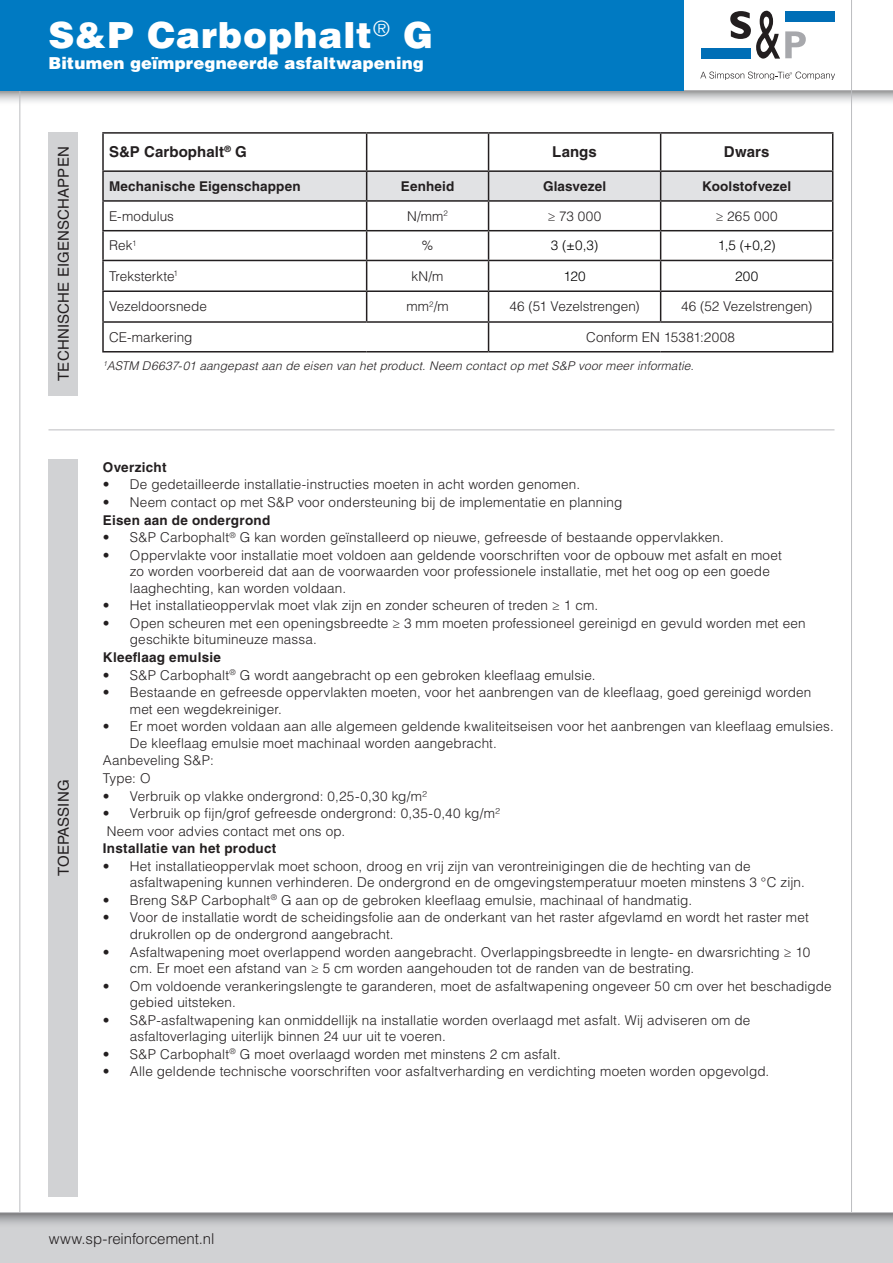
<style>
.page{position:relative;width:893px;height:1263px;background:#fff}
.page>*{position:absolute;margin:0;border:0;box-sizing:border-box;transform-origin:0 0}
.PRODUCT_NAME_sub_pages{font:900 36px "Helvetica LT Std";letter-spacing:.025em;color:#fff}
.PRODUCT_NAME_sub_pages-2{font:900 16.5px "Helvetica LT Std";letter-spacing:.01em;color:#fff}
.t1{font:15px "Helvetica LT Std";letter-spacing:.01em;color:#231f20}
.BULLETS_no_grep{font:700 15px "Helvetica LT Std";letter-spacing:.005em;color:#231f20}
.t2{font:300 15px "Helvetica LT Std";letter-spacing:-.005em;color:#231f20}
.subsection{font:300 13.5px/16.5px "Helvetica LT Std";letter-spacing:.01em;color:#231f20}
.BULLETS_no_grep-2{font:300 13.5px "Helvetica LT Std";color:#231f20}
.section{font:700 13.5px "Helvetica LT Std";letter-spacing:.02em;color:#231f20}
.BULLETS_no_grep-3{font:700 13.5px "Helvetica LT Std";letter-spacing:.01em;color:#231f20}
.BULLETS_no_grep-4{font:300 13.5px "Helvetica LT Std";letter-spacing:.02em;color:#000}
.subsection-2{font:italic 300 12px "Helvetica LT Std";letter-spacing:.015em;color:#231f20}
</style>
<div class="page">
<svg style="left:0;top:91px;width:893px;height:15px"></svg>
<hr style="left:0;top:90px;width:893px;height:1px;background:#bcbdc0">
<hr style="left:19px;top:0;width:1px;height:1263px;background:#bcbdc0">
<hr style="left:851px;top:0;width:1px;height:1263px;background:#bcbdc0">
<div style="left:701px;top:48px;width:50px;height:10px;background:#006eb6"></div>
<div style="left:785px;top:11px;width:49px;height:10px;background:#006eb6"></div>
<svg style="left:730px;top:11px;width:76px;height:48px"></svg>
<svg style="left:700px;top:72px;width:134px;height:8px"></svg>
<div style="left:0;top:1212px;width:893px;height:51px;background:#d1d2d4"></div>
<svg style="left:0;top:1213px;width:893px;height:11px"></svg>
<hr style="left:0;top:1212px;width:893px;height:1px;background:#bcbdc0">
<div style="left:0;top:0;width:683px;height:91px;background:#007ac2"></div>
<div style="left:48px;top:459px;width:30px;height:737px;background:#d1d2d4"></div>
<div style="left:48px;top:132px;width:30px;height:263px;background:#d1d2d4"></div>
<hr style="left:102px;top:132px;width:265px;height:2px;background:#231f20">
<hr style="left:102px;top:134px;width:2px;height:36px;background:#231f20">
<hr style="left:367px;top:132px;width:122px;height:2px;background:#231f20">
<hr style="left:366px;top:134px;width:1px;height:36px;background:#231f20">
<hr style="left:489px;top:132px;width:172px;height:2px;background:#231f20">
<hr style="left:488px;top:134px;width:1px;height:36px;background:#231f20">
<hr style="left:661px;top:132px;width:172px;height:2px;background:#231f20">
<hr style="left:660px;top:134px;width:1px;height:36px;background:#231f20">
<hr style="left:832px;top:134px;width:1px;height:36px;background:#231f20">
<hr style="left:102px;top:170px;width:265px;height:2px;background:#231f20">
<hr style="left:102px;top:172px;width:2px;height:28px;background:#231f20">
<hr style="left:367px;top:170px;width:122px;height:2px;background:#231f20">
<hr style="left:489px;top:170px;width:172px;height:2px;background:#231f20">
<hr style="left:661px;top:170px;width:172px;height:2px;background:#231f20">
<hr style="left:102px;top:200px;width:265px;height:2px;background:#231f20">
<hr style="left:102px;top:202px;width:2px;height:28px;background:#231f20">
<hr style="left:102px;top:230px;width:265px;height:1px;background:#231f20">
<hr style="left:102px;top:231px;width:2px;height:29px;background:#231f20">
<hr style="left:102px;top:260px;width:265px;height:1px;background:#231f20">
<hr style="left:102px;top:261px;width:2px;height:29px;background:#231f20">
<hr style="left:102px;top:290px;width:265px;height:2px;background:#231f20">
<hr style="left:102px;top:292px;width:2px;height:29px;background:#231f20">
<hr style="left:102px;top:321px;width:265px;height:2px;background:#231f20">
<hr style="left:102px;top:323px;width:2px;height:28px;background:#231f20">
<svg style="left:103px;top:171px;width:730px;height:180px"></svg>
<hr style="left:102px;top:351px;width:265px;height:1px;background:#231f20">
<hr style="left:367px;top:351px;width:122px;height:1px;background:#231f20">
<hr style="left:489px;top:351px;width:172px;height:1px;background:#231f20">
<hr style="left:661px;top:351px;width:172px;height:1px;background:#231f20">
<hr style="left:48px;top:429px;width:786px;height:1px;background:#bcbdc0">
<p class="PRODUCT_NAME_sub_pages" style="left:48px;top:12px;width:386px">S&amp;P Carbophalt<sup>®</sup> G</p>
<p class="PRODUCT_NAME_sub_pages-2" style="left:48px;top:52px;width:377px">Bitumen geïmpregneerde asfaltwapening</p>
<p class="t1" style="left:55px;top:381px;width:236px;rotate:-90deg">TECHNISCHE EIGENSCHAPPEN</p>
<p class="BULLETS_no_grep" style="left:109px;top:143px;width:139px">S&amp;P Carbophalt<sup>®</sup> G</p>
<p class="BULLETS_no_grep" style="left:552px;top:143px;width:46px">Langs</p>
<p class="BULLETS_no_grep" style="left:724px;top:143px;width:47px">Dwars</p>
<p class="t1" style="left:55px;top:284px;width:107px;rotate:-90deg">PREPARATION</p>
<p class="BULLETS_no_grep-3" style="left:109px;top:178px;width:193px">Mechanische Eigenschappen</p>
<p class="BULLETS_no_grep-3" style="left:401px;top:178px;width:55px">Eenheid</p>
<p class="BULLETS_no_grep-3" style="left:543px;top:178px;width:65px">Glasvezel</p>
<p class="BULLETS_no_grep-3" style="left:702px;top:178px;width:90px">Koolstofvezel</p>
<p class="BULLETS_no_grep-2" style="left:109px;top:207px;width:66px">E-modulus</p>
<p class="BULLETS_no_grep-2" style="left:407px;top:207px;width:42px">N/mm<sup>2</sup></p>
<p class="BULLETS_no_grep-2" style="left:548px;top:207px;width:55px">≥ 73 000</p>
<p class="BULLETS_no_grep-2" style="left:716px;top:207px;width:63px">≥ 265 000</p>
<p class="BULLETS_no_grep-2" style="left:109px;top:237px;width:29px">Rek<sup>1</sup></p>
<p class="BULLETS_no_grep-2" style="left:422px;top:237px;width:14px">%</p>
<p class="BULLETS_no_grep-4" style="left:551px;top:237px;width:49px">3 (±0,3)</p>
<p class="BULLETS_no_grep-4" style="left:718px;top:237px;width:59px">1,5 (+0,2)</p>
<p class="BULLETS_no_grep-2" style="left:109px;top:267px;width:70px">Treksterkte<sup>1</sup></p>
<p class="BULLETS_no_grep-2" style="left:412px;top:267px;width:33px">kN/m</p>
<p class="BULLETS_no_grep-4" style="left:563px;top:267px;width:24px">120</p>
<p class="BULLETS_no_grep-4" style="left:735px;top:267px;width:25px">200</p>
<p class="BULLETS_no_grep-2" style="left:109px;top:298px;width:99px">Vezeldoorsnede</p>
<p class="BULLETS_no_grep-2" style="left:406px;top:298px;width:44px">mm<sup>2</sup>/m</p>
<p class="BULLETS_no_grep-2" style="left:509px;top:298px;width:132px">46 (51 Vezelstrengen)</p>
<p class="BULLETS_no_grep-2" style="left:681px;top:298px;width:133px">46 (52 Vezelstrengen)</p>
<p class="BULLETS_no_grep-2" style="left:109px;top:328px;width:85px">CE-markering</p>
<p class="BULLETS_no_grep-2" style="left:586px;top:328px;width:151px">Conform EN 15381:2008</p>
<p class="subsection-2" style="left:103px;top:358px;width:592px"><sup>1</sup>ASTM D6637-01 aangepast aan de eisen van het product. Neem contact op met S&amp;P voor meer informatie.</p>
<p class="t1" style="left:55px;top:876px;width:98px;rotate:-90deg">TOEPASSING</p>
<p class="section" style="left:103px;top:459px;width:65px">Overzicht</p>
<p class="subsection" style="left:103px;top:476px;width:479px">• De gedetailleerde installatie-instructies moeten in acht worden genomen.</p>
<p class="subsection" style="left:103px;top:494px;width:521px">• Neem contact op met S&amp;P voor ondersteuning bij de implementatie en planning</p>
<p class="section" style="left:103px;top:512px;width:169px">Eisen aan de ondergrond</p>
<p class="subsection" style="left:103px;top:529px;width:622px">• S&amp;P Carbophalt<sup>®</sup> G kan worden geïnstalleerd op nieuwe, gefreesde of bestaande oppervlakken.</p>
<p class="subsection" style="left:130px;top:547px;width:653px;text-indent:-27px">• Oppervlakte voor installatie moet voldoen aan geldende voorschriften voor de opbouw met asfalt en moet zo worden voorbereid dat aan de voorwaarden voor professionele installatie, met het oog op een goede laaghechting, kan worden voldaan.</p>
<p class="subsection" style="left:103px;top:597px;width:497px">• Het installatieoppervlak moet vlak zijn en zonder scheuren of treden ≥ 1 cm.</p>
<p class="subsection" style="left:130px;top:615px;width:677px;text-indent:-27px">• Open scheuren met een openingsbreedte ≥ 3 mm moeten professioneel gereinigd en gevuld worden met een geschikte bitumineuze massa.</p>
<p class="section" style="left:103px;top:649px;width:120px">Kleeflaag emulsie</p>
<p class="subsection" style="left:103px;top:666px;width:494px">• S&amp;P Carbophalt<sup>®</sup> G wordt aangebracht op een gebroken kleeflaag emulsie.</p>
<p class="subsection" style="left:130px;top:684px;width:683px;text-indent:-27px">• Bestaande en gefreesde oppervlakten moeten, voor het aanbrengen van de kleeflaag, goed gereinigd worden met een wegdekreiniger.</p>
<p class="subsection" style="left:130px;top:718px;width:705px;text-indent:-27px">• Er moet worden voldaan aan alle algemeen geldende kwaliteitseisen voor het aanbrengen van kleeflaag emulsies.<br>De kleeflaag emulsie moet machinaal worden aangebracht.</p>
<p class="subsection" style="left:103px;top:752px;width:113px">Aanbeveling S&amp;P:</p>
<p class="subsection" style="left:103px;top:770px;width:49px">Type: O</p>
<p class="subsection" style="left:103px;top:787px;width:325px">• Verbruik op vlakke ondergrond: 0,25-0,30 kg/m²</p>
<p class="subsection" style="left:103px;top:805px;width:399px">• Verbruik op fijn/grof gefreesde ondergrond: 0,35-0,40 kg/m²</p>
<p class="subsection" style="left:107px;top:822px;width:240px">Neem voor advies contact met ons op.</p>
<p class="section" style="left:103px;top:840px;width:175px">Installatie van het product</p>
<p class="subsection" style="left:130px;top:858px;width:676px;text-indent:-27px">• Het installatieoppervlak moet schoon, droog en vrij zijn van verontreinigingen die de hechting van de asfaltwapening kunnen verhinderen. De ondergrond en de omgevingstemperatuur moeten minstens 3 °C zijn.</p>
<p class="subsection" style="left:103px;top:892px;width:591px">• Breng S&amp;P Carbophalt<sup>®</sup> G aan op de gebroken kleeflaag emulsie, machinaal of handmatig.</p>
<p class="subsection" style="left:130px;top:909px;width:680px;text-indent:-27px">• Voor de installatie wordt de scheidingsfolie aan de onderkant van het raster afgevlamd en wordt het raster met drukrollen op de ondergrond aangebracht.</p>
<p class="subsection" style="left:130px;top:943px;width:682px;text-indent:-27px">• Asfaltwapening moet overlappend worden aangebracht. Overlappingsbreedte in lengte- en dwarsrichting ≥ 10 cm. Er moet een afstand van ≥ 5 cm worden aangehouden tot de randen van de bestrating.</p>
<p class="subsection" style="left:130px;top:977px;width:703px;text-indent:-27px">• Om voldoende verankeringslengte te garanderen, moet de asfaltwapening ongeveer 50 cm over het beschadigde gebied uitsteken.</p>
<p class="subsection" style="left:130px;top:1011px;width:622px;text-indent:-27px">• S&amp;P-asfaltwapening kan onmiddellijk na installatie worden overlaagd met asfalt. Wij adviseren om de asfaltoverlaging uiterlijk binnen 24 uur uit te voeren.</p>
<p class="subsection" style="left:103px;top:1046px;width:459px">• S&amp;P Carbophalt<sup>®</sup> G moet overlaagd worden met minstens 2 cm asfalt.</p>
<p class="subsection" style="left:103px;top:1063px;width:668px">• Alle geldende technische voorschriften voor asfaltverharding en verdichting moeten worden opgevolgd.</p>
<p class="t2" style="left:49px;top:1230px;width:167px">www.sp-reinforcement.nl</p>
</div>
